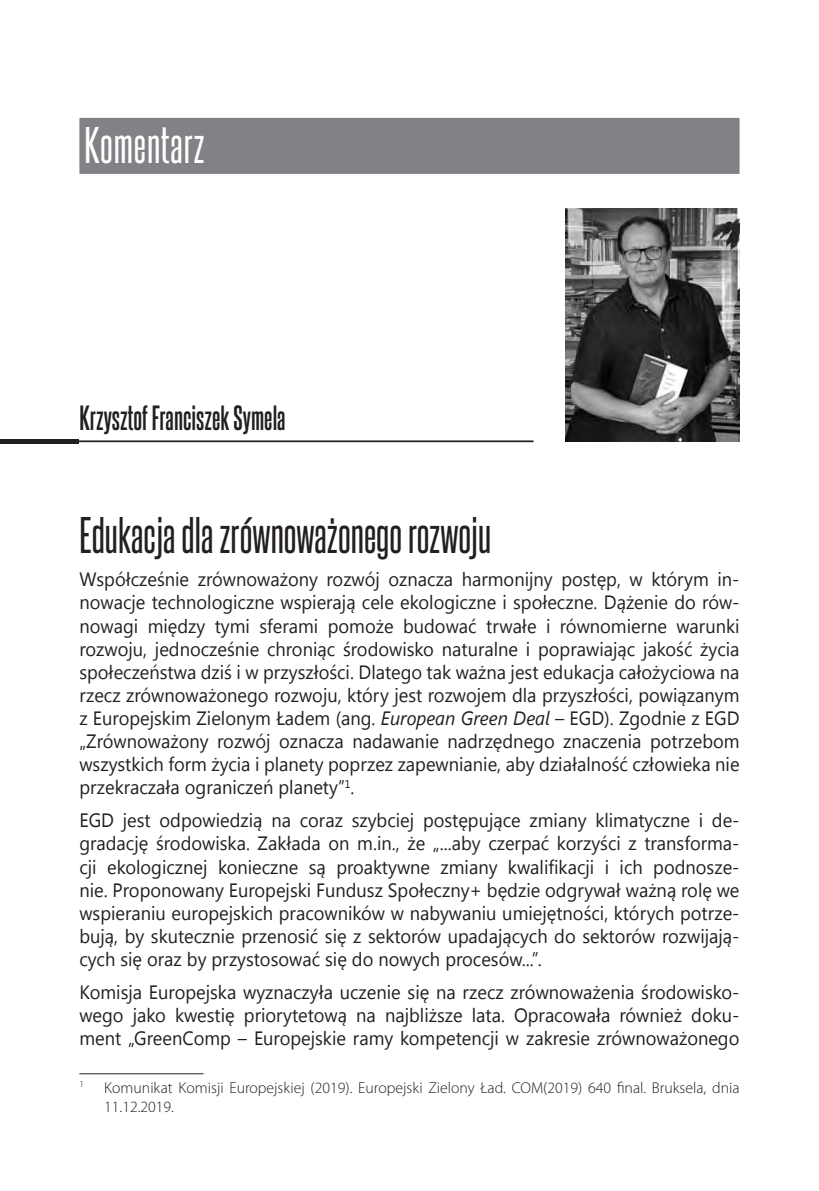
<style>
.page{position:relative;width:819px;height:1191px;background:#fff}
.page>*{position:absolute;margin:0;border:0;box-sizing:border-box;transform-origin:0 0}
.t1{font:43.75px "Steelfish Rg";color:#231f20}
.t2{font:43.75px "Steelfish Rg";color:#fff}
.t3{font:700 29.75px "Steelfish Rg";color:#231f20}
.t4{font:19.25px/23.1px "Segoe UI";color:#231f20;text-align:justify;scale:.95 1}
.t5{font:300 15.75px/18.9px "Myriad Pro";color:#231f20}
.t6{font:300 9.1px "Myriad Pro";color:#231f20}
.s1{font-style:italic}
</style>
<div class="page">
<div style="left:79px;top:118px;width:660px;height:56px;background:#808285"></div>
<hr style="left:0;top:440px;width:533px;height:2px;background:#231f20">
<div style="left:0;top:439px;width:78px;height:5px;background:#231f20"></div>
<img style="left:566px;top:208px;width:173px;height:233px">
<hr style="left:79px;top:1073px;width:124px;height:1px;background:#231f20">
<h1 class="t2" style="left:84px;top:118px;width:122px">Komentarz</h1>
<h2 class="t3" style="left:79px;top:399px;width:208px">Krzysztof Franciszek Symela</h2>
<h1 class="t1" style="left:79px;top:508px;width:413px">Edukacja dla zrównoważonego rozwoju</h1>
<p class="t4" style="left:79px;top:567px;width:696px">Współcześnie zrównoważony rozwój oznacza harmonijny postęp, w którym in&shy;nowacje technologiczne wspierają cele ekologiczne i społeczne. Dążenie do rów&shy;nowagi między tymi sferami pomoże budować trwałe i równomierne warunki rozwoju, jednocześnie chroniąc środowisko naturalne i poprawiając jakość życia społeczeństwa dziś i w przyszłości. Dlatego tak ważna jest edukacja całożyciowa na rzecz zrównoważonego rozwoju, który jest rozwojem dla przyszłości, powiązanym z Europejskim Zielonym Ładem (ang. <span class="s1">European Green Deal</span> – EGD). Zgodnie z EGD „Zrównoważony rozwój oznacza nadawanie nadrzędnego znaczenia potrzebom wszystkich form życia i planety poprzez zapewnianie, aby działalność człowieka nie przekraczała ograniczeń planety”<sup>1</sup>.</p>
<p class="t4" style="left:79px;top:808px;width:696px">EGD jest odpowiedzią na coraz szybciej postępujące zmiany klimatyczne i de&shy;gradację środowiska. Zakłada on m.in., że „...aby czerpać korzyści z transforma&shy;cji ekologicznej konieczne są proaktywne zmiany kwalifikacji i ich podnosze&shy;nie. Proponowany Europejski Fundusz Społeczny+ będzie odgrywał ważną rolę we wspieraniu europejskich pracowników w nabywaniu umiejętności, których potrze&shy;bują, by skutecznie przenosić się z sektorów upadających do sektorów rozwijają&shy;cych się oraz by przystosować się do nowych procesów...”.</p>
<p class="t4" style="left:79px;top:979px;width:696px">Komisja Europejska wyznaczyła uczenie się na rzecz zrównoważenia środowisko&shy;wego jako kwestię priorytetową na najbliższe lata. Opracowała również doku&shy;ment „GreenComp – Europejskie ramy kompetencji w zakresie zrównoważonego</p>
<p class="t6" style="left:79px;top:1079px;width:6px">1</p>
<p class="t5" style="left:104px;top:1078px;width:636px">Komunikat Komisji Europejskiej (2019). Europejski Zielony Ład. COM(2019) 640 final. Bruksela, dnia<br>11.12.2019.</p>
</div>
